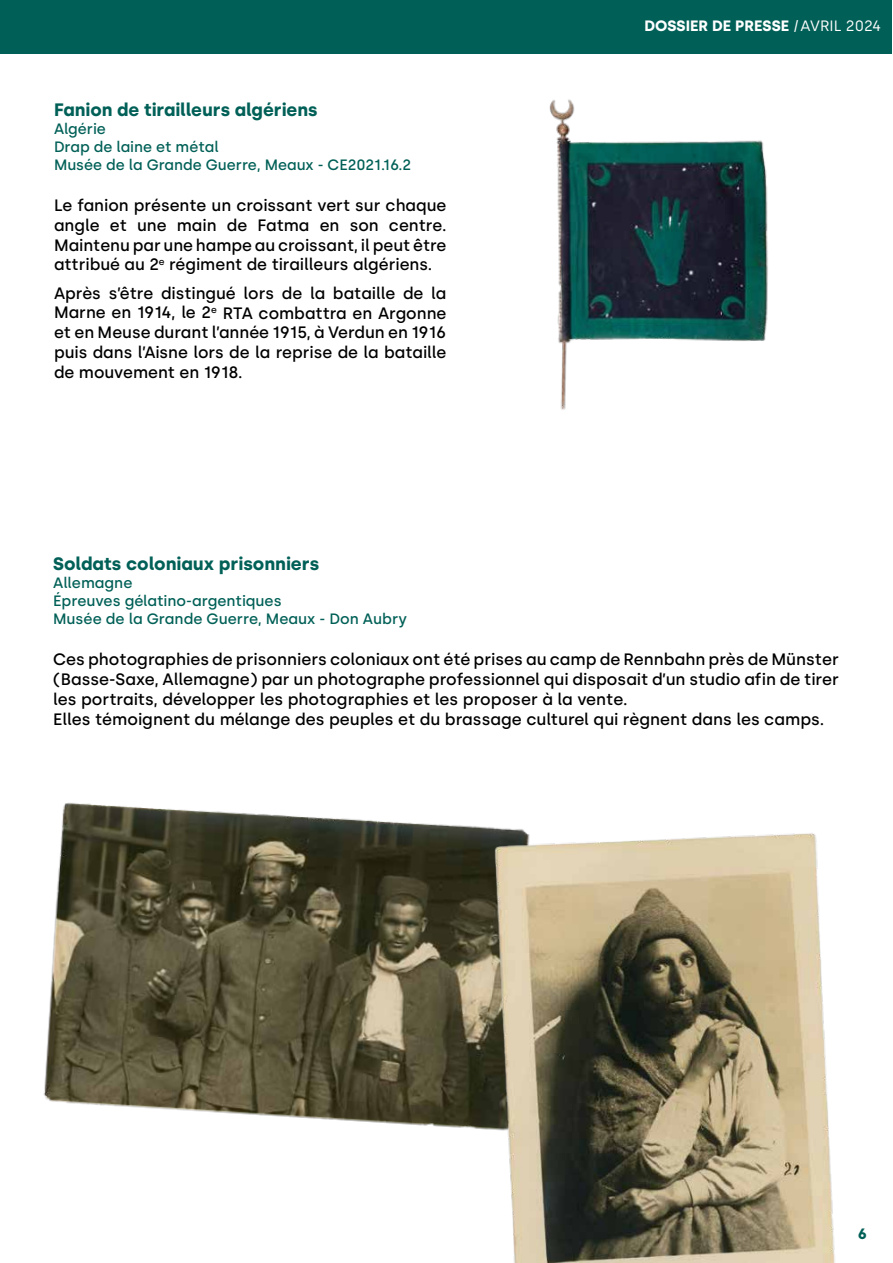
<style>
.page{position:relative;width:893px;height:1263px;background:#fff}
.page>*{position:absolute;margin:0;border:0;box-sizing:border-box;transform-origin:0 0}
.t1{font:700 18px "Silka";color:#006057}
.t2{font:500 16.5px/19.8px "Silka";color:#000;text-align:justify}
.t3{font:500 15px/18px "Silka";color:#006057}
.t4{font:700 15px "Silka";color:#fff}
.t5{font:700 15px "Silka";color:#006057}
.s1{font-family:"Knockout 70 Full Welterwt";font-weight:400}
.s2{font-weight:400}
</style>
<div class="page">
<div style="left:1px;top:0;width:891px;height:53px;background:#006057"></div>
<img style="left:43px;top:803px;width:437px;height:326px">
<img style="left:480px;top:826px;width:355px;height:437px">
<img style="left:508px;top:53px;width:285px;height:357px">
<p class="t1" style="left:54px;top:99px;width:265px">Fanion de tirailleurs algériens</p>
<p class="t3" style="left:54px;top:120px;width:359px">Algérie<br>Drap de laine et métal<br>Musée de la Grande Guerre, Meaux - CE2021.16.2</p>
<p class="t2" style="left:54px;top:195px;width:394px">Le fanion présente un croissant vert sur chaque angle et une main de Fatma en son centre.<br>Maintenu par une hampe au croissant, il peut être attribué au 2<sup>e</sup> régiment de tirailleurs algériens.</p>
<p class="t2" style="left:54px;top:283px;width:394px">Après s’être distingué lors de la bataille de la Marne en 1914, le 2<sup>e</sup> RTA combattra en Argonne et en Meuse durant l’année 1915, à Verdun en 1916 puis dans l’Aisne lors de la reprise de la bataille de mouvement en 1918.</p>
<p class="t4" style="left:644px;top:16px;width:238px">DOSSIER DE PRESSE <span class="s1">/</span> <span class="s2">AVRIL 2024</span></p>
<p class="t1" style="left:53px;top:553px;width:268px">Soldats coloniaux prisonniers</p>
<p class="t3" style="left:53px;top:574px;width:355px">Allemagne<br>Épreuves gélatino-argentiques<br>Musée de la Grande Guerre, Meaux - Don Aubry</p>
<p class="t2" style="left:53px;top:650px;width:787px;text-align:left">Ces photographies de prisonniers coloniaux ont été prises au camp de Rennbahn près de Münster (Basse-Saxe, Allemagne) par un photographe professionnel qui disposait d’un studio afin de tirer les portraits, développer les photographies et les proposer à la vente.<br>Elles témoignent du mélange des peuples et du brassage culturel qui règnent dans les camps.</p>
<p class="t5" style="left:858px;top:1225px;width:11px">6</p>
</div>
